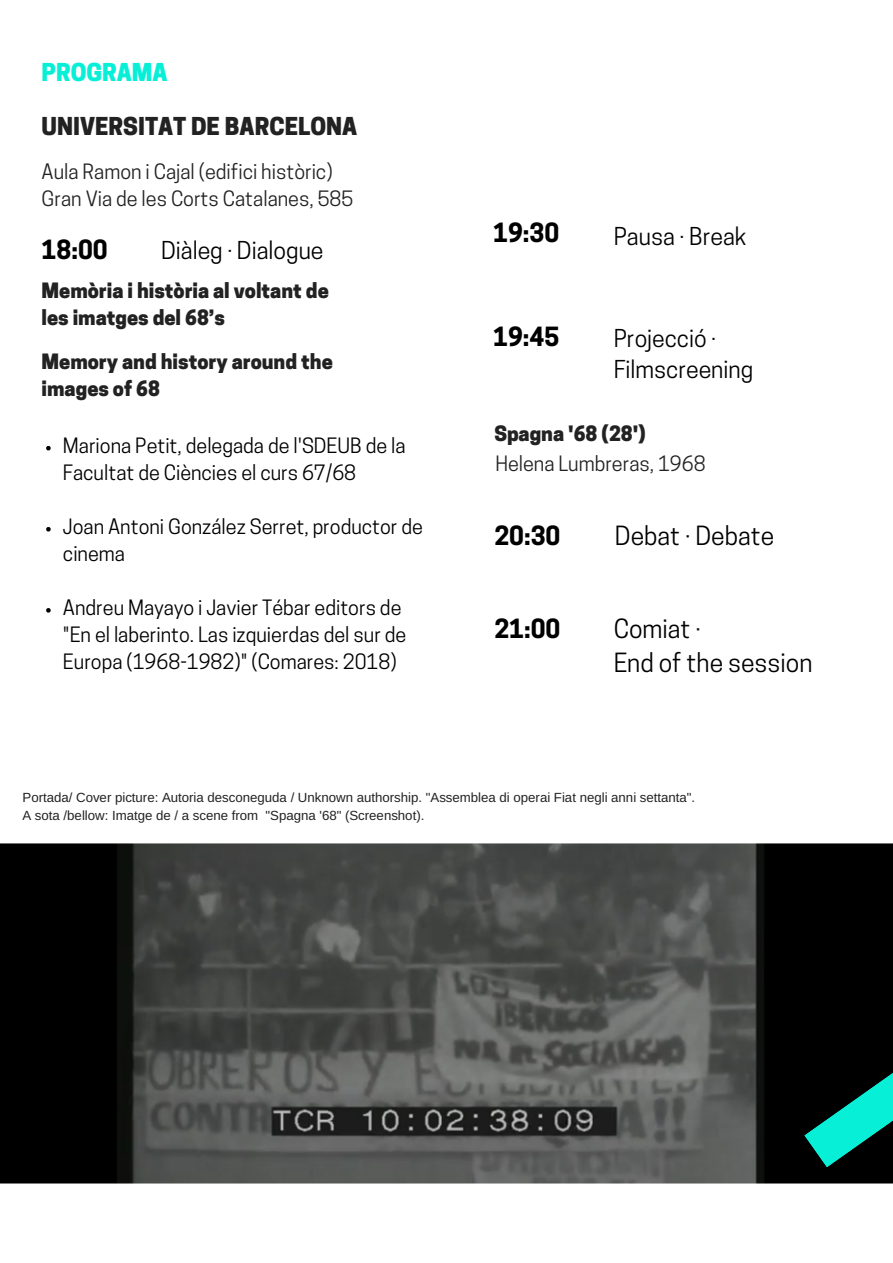
<style>
.page{position:relative;width:893px;height:1263px;background:#fff}
.page>*{position:absolute;margin:0;border:0;box-sizing:border-box;transform-origin:0 0}
.t1{font:24.9px/33.8px "Cooper Hewitt";color:#000}
.t2{font:700 24.9px "Cooper Hewitt";color:#000}
.t3{font:23.25px/31.5px "Cooper Hewitt";color:#000}
.t4{font:800 23.25px "Cooper Hewitt";color:#222}
.t5{font:800 23.25px "Cooper Hewitt";color:#08efd7}
.t6{font:19.8px/27px "Cooper Hewitt";color:#000}
.t7{font:800 19.8px/27px "Cooper Hewitt";color:#222}
.t8{font:19.8px/27px "Cooper Hewitt";color:#222}
.t9{font:13.2px/18px "Arimo";color:#222}
</style>
<div class="page">
<svg style="left:46px;top:446px;width:5px;height:4px"></svg>
<svg style="left:46px;top:527px;width:5px;height:4px"></svg>
<svg style="left:46px;top:608px;width:5px;height:5px"></svg>
<img style="left:0;top:843px;width:893px;height:340px">
<svg style="left:804px;top:1072px;width:89px;height:95px;background:#03685e"></svg>
<p class="t5" style="left:42px;top:63px;width:128px">PROGRAMA</p>
<p class="t4" style="left:42px;top:118px;width:317px">UNIVERSITAT DE BARCELONA</p>
<p class="t8" style="left:42px;top:161px;width:313px">Aula Ramon i Cajal (edifici històric)<br>Gran Via de les Corts Catalanes, 585</p>
<p class="t2" style="left:42px;top:240px;width:68px">18:00</p>
<p class="t3" style="left:161px;top:237px;width:164px">Diàleg · Dialogue</p>
<p class="t7" style="left:42px;top:280px;width:289px">Memòria i història al voltant de les imatges del 68’s</p>
<p class="t7" style="left:42px;top:351px;width:293px">Memory and history around the images of 68</p>
<p class="t6" style="left:63px;top:434px;width:344px">Mariona Petit, delegada de l'SDEUB de la<br>Facultat de Ciències el curs 67/68</p>
<p class="t6" style="left:63px;top:515px;width:362px">Joan Antoni González Serret, productor de cinema</p>
<p class="t6" style="left:63px;top:596px;width:345px">Andreu Mayayo i Javier Tébar editors de "En el laberinto. Las izquierdas del sur de<br>Europa (1968-1982)" (Comares: 2018)</p>
<p class="t2" style="left:493px;top:223px;width:68px">19:30</p>
<p class="t3" style="left:614px;top:224px;width:134px">Pausa · Break</p>
<p class="t2" style="left:493px;top:327px;width:68px">19:45</p>
<p class="t3" style="left:614px;top:325px;width:141px">Projecció ·<br>Filmscreening</p>
<p class="t7" style="left:494px;top:423px;width:153px">Spagna '68 (28')</p>
<p class="t8" style="left:495px;top:452px;width:212px">Helena Lumbreras, 1968</p>
<p class="t2" style="left:494px;top:526px;width:68px">20:30</p>
<p class="t2" style="left:494px;top:620px;width:68px">21:00</p>
<p class="t1" style="left:615px;top:522px;width:161px">Debat · Debate</p>
<p class="t1" style="left:614px;top:615px;width:200px">Comiat ·<br>End of the session</p>
<p class="t9" style="left:23px;top:788px;width:674px">Portada/ Cover picture: Autoria desconeguda / Unknown authorship. "Assemblea di operai Fiat negli anni settanta".<br>A sota /bellow: Imatge de / a scene from "Spagna '68" (Screenshot).</p>
</div>
